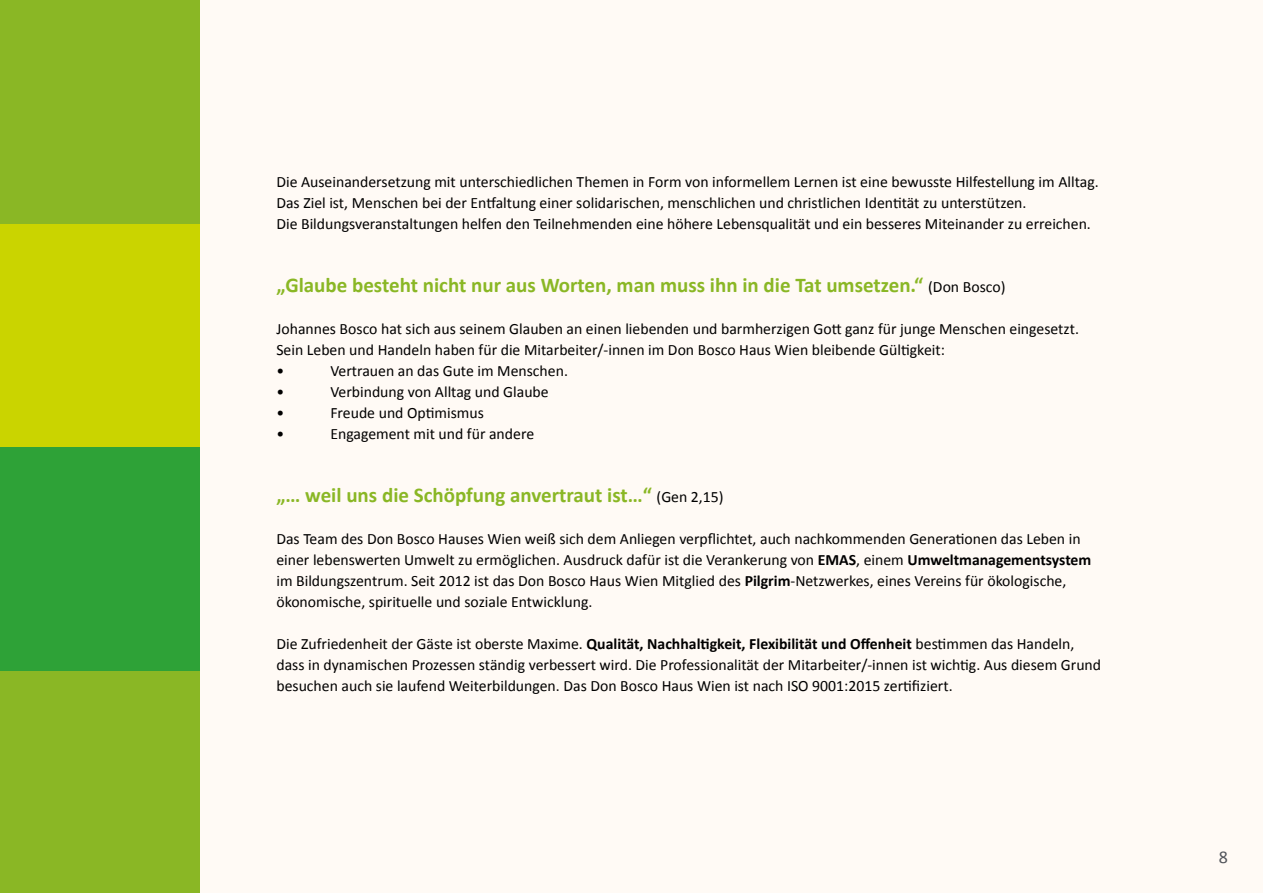
<style>
.page{position:relative;width:1263px;height:893px;background:#fff}
.page>*{position:absolute;margin:0;border:0;box-sizing:border-box;transform-origin:0 0}
.t1{font:700 21px "Calibri";color:#8ab725}
.t2{font:18px "Calibri";color:#52555b}
.t3{font:15.75px/21px "Calibri";color:#000}
.s1{font-weight:400;font-size:15.75px;color:#000}
.s2{font-weight:700}
</style>
<div class="page">
<div style="left:1px;top:0;width:1262px;height:893px;background:#fffaf5"></div>
<div style="left:0;top:0;width:200px;height:224px;background:#8ab725"></div>
<div style="left:0;top:224px;width:200px;height:224px;background:#cad400"></div>
<div style="left:0;top:448px;width:200px;height:223px;background:#2ea237"></div>
<div style="left:0;top:671px;width:200px;height:222px;background:#8ab725"></div>
<p class="t3" style="left:276px;top:171px;width:824px">Die Auseinandersetzung mit unterschiedlichen Themen in Form von informellem Lernen ist eine bewusste Hilfestellung im Alltag.<br>Das Ziel ist, Menschen bei der Entfaltung einer solidarischen, menschlichen und christlichen Identität zu unterstützen.<br>Die Bildungsveranstaltungen helfen den Teilnehmenden eine höhere Lebensqualität und ein besseres Miteinander zu erreichen.</p>
<h1 class="t1" style="left:276px;top:271px;width:730px">„Glaube besteht nicht nur aus Worten, man muss ihn in die Tat umsetzen.“ <span class="s1">(Don Bosco)</span></h1>
<p class="t3" style="left:276px;top:318px;width:804px">Johannes Bosco hat sich aus seinem Glauben an einen liebenden und barmherzigen Gott ganz für junge Menschen eingesetzt.<br>Sein Leben und Handeln haben für die Mitarbeiter/-innen im Don Bosco Haus Wien bleibende Gültigkeit:<br>•</p>
<p class="t3" style="left:330px;top:360px;width:239px">Vertrauen an das Gute im Menschen.</p>
<p class="t3" style="left:276px;top:381px;width:9px">•</p>
<p class="t3" style="left:330px;top:381px;width:220px">Verbindung von Alltag und Glaube</p>
<p class="t3" style="left:276px;top:402px;width:9px">•</p>
<p class="t3" style="left:330px;top:402px;width:155px">Freude und Optimismus</p>
<p class="t3" style="left:276px;top:423px;width:9px">•</p>
<p class="t3" style="left:330px;top:423px;width:205px">Engagement mit und für andere</p>
<h1 class="t1" style="left:276px;top:481px;width:449px">„… weil uns die Schöpfung anvertraut ist…“ <span class="s1">(Gen 2,15)</span></h1>
<p class="t3" style="left:276px;top:528px;width:816px">Das Team des Don Bosco Hauses Wien weiß sich dem Anliegen verpflichtet, auch nachkommenden Generationen das Leben in einer lebenswerten Umwelt zu ermöglichen. Ausdruck dafür ist die Verankerung von <span class="s2">EMAS</span>, einem <span class="s2">Umweltmanagementsystem </span>im Bildungszentrum. Seit 2012 ist das Don Bosco Haus Wien Mitglied des <span class="s2">Pilgrim</span>-Netzwerkes, eines Vereins für ökologische, ökonomische, spirituelle und soziale Entwicklung.</p>
<p class="t3" style="left:276px;top:633px;width:826px">Die Zufriedenheit der Gäste ist oberste Maxime. <span class="s2">Qualität, Nachhaltigkeit, Flexibilität und Offenheit</span> bestimmen das Handeln, dass in dynamischen Prozessen ständig verbessert wird. Die Professionalität der Mitarbeiter/-innen ist wichtig. Aus diesem Grund besuchen auch sie laufend Weiterbildungen. Das Don Bosco Haus Wien ist nach ISO 9001:2015 zertifiziert.</p>
<p class="t2" style="left:1219px;top:845px;width:11px">8</p>
</div>
